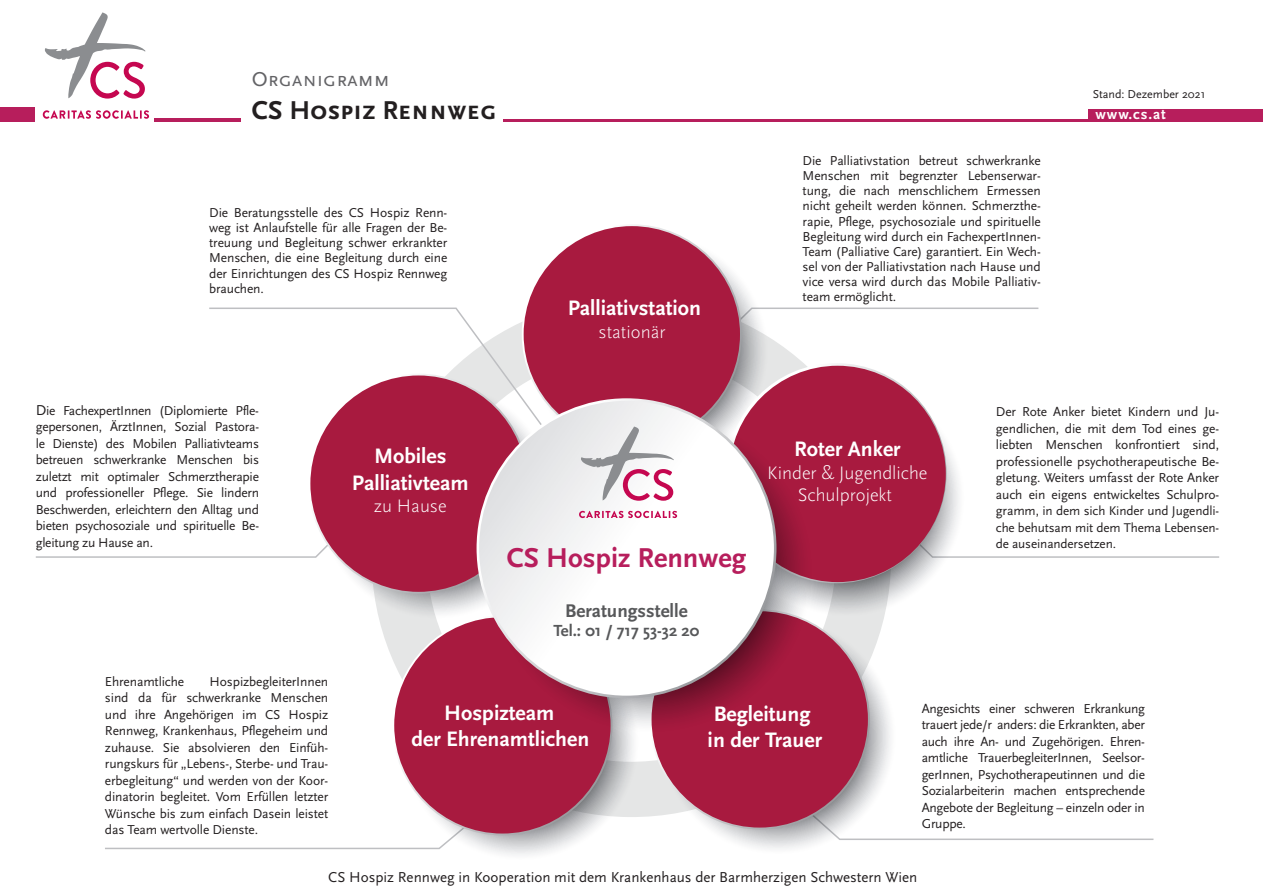
<style>
.page{position:relative;width:1263px;height:893px;background:#fff}
.page>*{position:absolute;margin:0;border:0;box-sizing:border-box;transform-origin:0 0}
.t1{font:700 28.5px "Scala Sans";color:#b71e5c}
.t2{font:700 27px "Scala Sans Caps";color:#231f20}
.t3{font:700 21.9px/26.2px "Scala Sans";color:#fff;text-align:center}
.t4{font:21px "Scala Sans Caps";color:#636366}
.t5{font:700 19.2px "Scala Sans";color:#57585a}
.t6{font:300 18.9px/22.6px "Scala Sans";color:#fff;text-align:center}
.t7{font:700 16.8px "Scala Sans";color:#57585a}
.t8{font:15px "Scala Sans";color:#231f20}
.t9{font:700 15px "Scala Sans";letter-spacing:.06em;color:#fff}
.t10{font:13.5px/16.5px "Scala Sans";letter-spacing:-.01em;color:#231f20;text-align:justify}
.t11{font:13.2px/16.5px "Scala Sans";letter-spacing:-.01em;color:#231f20;text-align:justify}
.t12{font:12px "Scala Sans";color:#231f20}
.s1{font-style:inherit}
.s2{font-size:15px}
.s3{font-size:13.5px}
</style>
<div class="page">
<svg style="left:35px;top:554px;width:283px;height:4px"></svg>
<svg style="left:964px;top:556px;width:256px;height:2px"></svg>
<svg style="left:892px;top:307px;width:147px;height:2px"></svg>
<svg style="left:895px;top:838px;width:259px;height:2px"></svg>
<svg style="left:105px;top:847px;width:297px;height:3px"></svg>
<svg style="left:45px;top:12px;width:101px;height:87px"></svg>
<svg style="left:43px;top:110px;width:106px;height:9px"></svg>
<div style="left:1088px;top:109px;width:175px;height:12px;background:#b71e5c"></div>
<div style="left:0;top:107px;width:35px;height:14px;background:#b71e5c"></div>
<hr style="left:503px;top:120px;width:760px;height:2px;background:#b71e5c">
<hr style="left:154px;top:119px;width:86px;height:3px;background:#b71e5c">
<svg style="left:379px;top:307px;width:513px;height:510px"></svg>
<svg style="left:711px;top:257px;width:56px;height:153px"></svg>
<div style="left:524px;top:226px;width:216px;height:216px;background:#a81a3f;border-radius:50%"></div>
<svg style="left:728px;top:380px;width:236px;height:236px"></svg>
<div style="left:729px;top:366px;width:217px;height:216px;background:#a81a3f;border-radius:50%"></div>
<svg style="left:402px;top:624px;width:236px;height:231px"></svg>
<div style="left:394px;top:617px;width:217px;height:216px;background:#a81a3f;border-radius:50%"></div>
<svg style="left:659px;top:618px;width:236px;height:231px"></svg>
<div style="left:651px;top:611px;width:217px;height:217px;background:#a81a3f;border-radius:50%"></div>
<svg style="left:318px;top:396px;width:236px;height:222px"></svg>
<div style="left:310px;top:375px;width:217px;height:217px;background:#a81a3f;border-radius:50%"></div>
<svg style="left:490px;top:410px;width:321px;height:322px"></svg>
<svg style="left:476px;top:398px;width:300px;height:300px;background:#cfc5c9"></svg>
<svg style="left:479px;top:401px;width:295px;height:295px"></svg>
<svg style="left:209px;top:307px;width:334px;height:120px"></svg>
<svg style="left:581px;top:427px;width:93px;height:74px"></svg>
<svg style="left:579px;top:511px;width:98px;height:7px"></svg>
<h3 class="t4" style="left:252px;top:68px;width:140px">Organigramm</h3>
<h2 class="t2" style="left:252px;top:95px;width:246px">CS Hospiz Rennweg</h2>
<p class="t10" style="left:209px;top:205px;width:240px;line-height:15.1px">Die Beratungsstelle des CS Hospiz Renn&shy;weg ist Anlaufstelle für alle Fragen der Be&shy;treuung und Begleitung schwer erkrankter Menschen, die eine Begleitung durch eine der Einrichtungen des CS Hospiz Rennweg brauchen.</p>
<h3 class="t3" style="left:568px;top:295px;width:135px">Palliativstation</h3>
<h3 class="t6" style="left:598px;top:320px;width:69px">stationär</h3>
<p class="t10" style="left:803px;top:153px;width:240px;line-height:15.1px">Die Palliativstation betreut schwerkranke Menschen mit begrenzter Lebenserwar&shy;tung, die nach menschlichem Ermessen nicht geheilt werden können. Schmerzthe&shy;rapie, Pflege, psychosoziale und spirituelle Begleitung wird durch ein FachexpertInnen-Team (Palliative Care) garantiert. Ein Wech&shy;sel von der Palliativstation nach Hause und vice versa wird durch das Mobile Palliativ&shy;team ermöglicht.</p>
<p class="t12" style="left:1093px;top:87px;width:114px"><span class="s1">Stand:</span> Dezember 2021</p>
<p class="t9" style="left:1095px;top:106px;width:72px">www.cs.at</p>
<p class="t10" style="left:36px;top:402px;width:225px"><span class="s2">D</span>ie FachexpertInnen (Diplomierte Pfle&shy;gepersonen, ÄrztInnen, Sozial Pastora&shy;le Dienste) des Mobilen Palliativteams betreuen schwerkranke Menschen bis zuletzt mit optimaler Schmerztherapie und professioneller Pflege. Sie lindern Beschwerden, erleichtern den Alltag und bieten psychosoziale und spirituelle Be&shy;gleitung zu Hause an.</p>
<h3 class="t3" style="left:352px;top:444px;width:118px">Mobiles<br>Palliativteam</h3>
<h3 class="t6" style="left:374px;top:495px;width:74px">zu Hause</h3>
<h1 class="t1" style="left:507px;top:542px;width:241px">CS Hospiz Rennweg</h1>
<h3 class="t5" style="left:565px;top:601px;width:124px">Beratungsstelle</h3>
<p class="t7" style="left:553px;top:622px;width:147px">Tel.: 01 / 717 53-32 20</p>
<h3 class="t3" style="left:794px;top:436px;width:108px">Roter Anker</h3>
<h3 class="t6" style="left:767px;top:461px;width:162px">Kinder &amp; Jugendliche<br>Schulprojekt</h3>
<p class="t10" style="left:996px;top:404px;width:225px">Der Rote Anker bietet Kindern und Ju&shy;gendlichen, die mit dem Tod eines ge&shy;liebten Menschen konfrontiert sind, professionelle psychotherapeutische Be&shy;gletung. Weiters umfasst der Rote Anker auch ein eigens entwickeltes Schulpro-</p>
<p class="t11" style="left:996px;top:503px;width:225px"><span class="s3">gram</span>m, in dem sich Kinder und Jugendli&shy;che behutsam mit dem Thema Lebensen&shy;de auseinandersetzen.</p>
<p class="t10" style="left:105px;top:674px;width:225px;text-indent:105px">HospizbegleiterInnen sind da für schwerkranke Menschen und ihre Angehörigen im CS Hospiz Rennweg, Krankenhaus, Pflegeheim und zuhause. Sie absolvieren den Einfüh&shy;rungskurs für „Lebens-, Sterbe- und Trau&shy;erbegleitung“ und werden von der Koor&shy;dinatorin begleitet. Vom Erfüllen letzter Wünsche bis zum einfach Dasein leistet das Team wertvolle Dienste.</p>
<p class="t10" style="left:105px;top:674px;width:81px">Ehrenamtliche</p>
<h3 class="t3" style="left:411px;top:700px;width:179px">Hospizteam<br>der Ehrenamtlichen</h3>
<h3 class="t3" style="left:708px;top:701px;width:116px;text-align:left">Begleitung in der Trauer</h3>
<p class="t10" style="left:922px;top:700px;width:225px">Angesichts einer schweren Erkrankung trauert jede/r anders: die Erkrankten, aber auch ihre An- und Zugehörigen. Ehren&shy;amtliche TrauerbegleiterInnen, Seelsor&shy;gerInnen, Psychotherapeutinnen und die Sozialarbeiterin machen entsprechende Angebote der Begleitung – einzeln oder in Gruppe.</p>
<p class="t8" style="left:328px;top:869px;width:591px">CS Hospiz Rennweg in Kooperation mit dem Krankenhaus der Barmherzigen Schwestern Wien</p>
</div>
